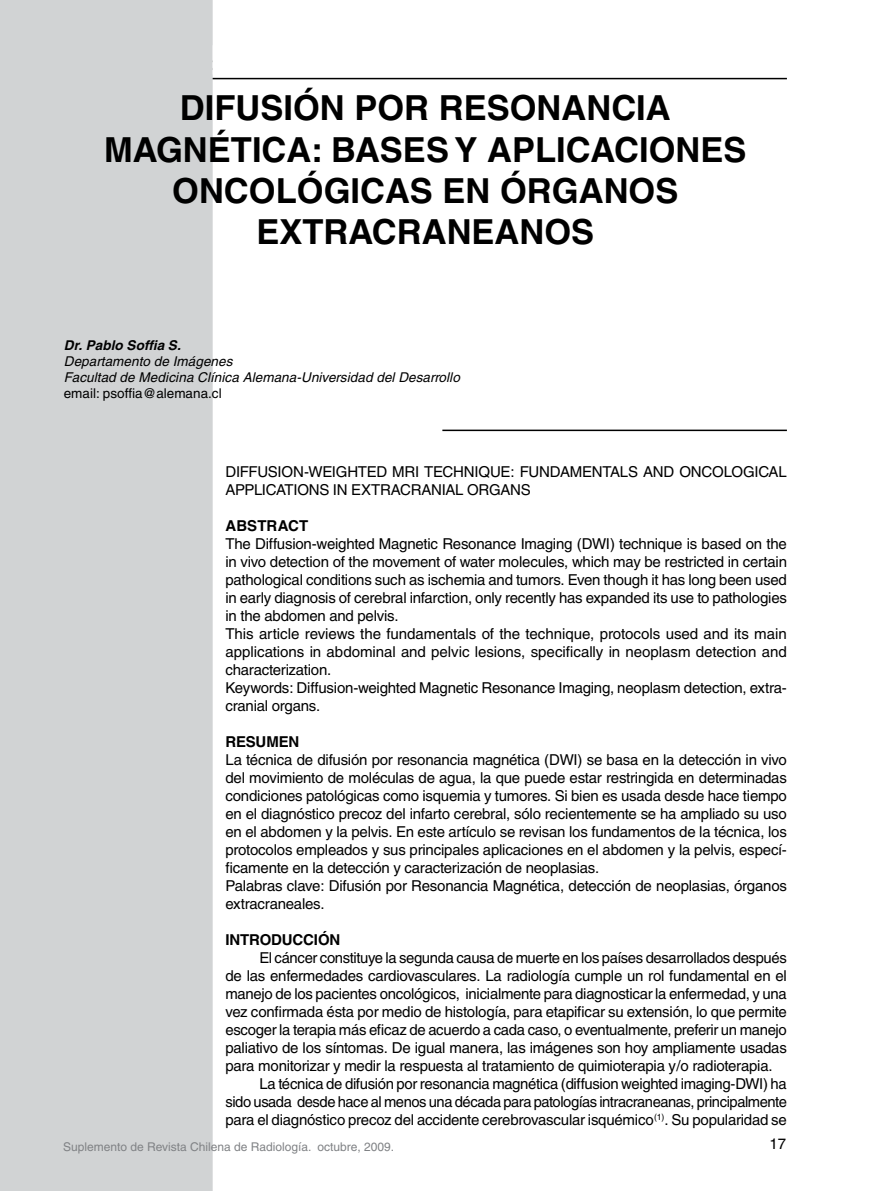
<style>
.page{position:relative;width:872px;height:1191px;background:#fff}
.page>*{position:absolute;margin:0;border:0;box-sizing:border-box;transform-origin:0 0}
.t1{font:700 34.5px "Helvetica";color:#000}
.t2{font:15px/18px "Helvetica";letter-spacing:-.015em;color:#000}
.t3{font:700 15px "Helvetica";letter-spacing:-.01em;color:#000}
.t4{font:italic 13.5px/16.2px "Helvetica";letter-spacing:.005em;color:#000}
.t5{font:13.5px "Helvetica";color:#000}
.t6{font:italic 700 13.5px "Helvetica";letter-spacing:.005em;color:#000}
.t7{font:12px "Helvetica";color:#808285}
</style>
<div class="page">
<hr style="left:65px;top:78px;width:722px;height:1px;background:#000">
<hr style="left:442px;top:429px;width:345px;height:2px;background:#000">
<div style="left:0;top:0;width:213px;height:1191px;background:#d1d3d4"></div>
<h1 class="t1" style="left:180px;top:87px;width:78px">DIFUSIÓN</h1>
<h1 class="t1" style="left:354px;top:87px;width:109px">POR RESONANCIA</h1>
<h1 class="t1" style="left:104px;top:128px;width:148px">MAGNÉTICA</h1>
<h1 class="t1" style="left:311px;top:128px;width:44px">: BASES</h1>
<h1 class="t1" style="left:454px;top:128px;width:124px">Y APLICACIONES</h1>
<h1 class="t1" style="left:172px;top:170px;width:27px">ONCO</h1>
<h1 class="t1" style="left:276px;top:170px;width:96px">LÓGICAS</h1>
<h1 class="t1" style="left:442px;top:170px;width:162px">EN ÓRGANOS</h1>
<h1 class="t1" style="left:256px;top:211px;width:72px">EXTRACRANEANOS</h1>
<p class="t6" style="left:64px;top:336px;width:119px">Dr. Pablo Soffia S.</p>
<p class="t4" style="left:64px;top:353px;width:397px">Departamento de Imágenes<br>Facultad de Medicina Clínica Alemana-Universidad del Desarrollo</p>
<p class="t5" style="left:64px;top:385px;width:159px">email: psoffia@alemana.cl</p>
<p class="t2" style="left:225px;top:462px;width:563px">DIFFUSION-WEIGHTED MRI TECHNIQUE: FUNDAMENTALS AND ONCOLOGICAL<br>APPLICATIONS IN EXTRACRANIAL ORGANS</p>
<p class="t3" style="left:225px;top:516px;width:85px">ABSTRACT</p>
<p class="t2" style="left:225px;top:534px;width:563px">The Diffusion-weighted Magnetic Resonance Imaging (DWI) technique is based on the in vivo detection of the movement of water molecules, which may be restricted in certain pathological conditions such as ischemia and tumors. Even though it has long been used in early diagnosis of cerebral infarction, only recently has expanded its use to pathologies in the abdomen and pelvis.<br>This article reviews the fundamentals of the technique, protocols used and its main applications in abdominal and pelvic lesions, specifically in neoplasm detection and characterization.<br>Keywords: Diffusion-weighted Magnetic Resonance Imaging, neoplasm detection, extra&shy;cranial organs.</p>
<p class="t3" style="left:225px;top:732px;width:75px">RESUMEN</p>
<p class="t2" style="left:225px;top:750px;width:563px">La técnica de difusión por resonancia magnética (DWI) se basa en la detección in vivo del movimiento de moléculas de agua, la que puede estar restringida en determinadas condiciones patológicas como isquemia y tumores. Si bien es usada desde hace tiempo en el diagnóstico precoz del infarto cerebral, sólo recientemente se ha ampliado su uso en el abdomen y la pelvis. En este artículo se revisan los fundamentos de la técnica, los protocolos empleados y sus principales aplicaciones en el abdomen y la pelvis, especí&shy;ficamente en la detección y caracterización de neoplasias.<br>Palabras clave: Difusión por Resonancia Magnética, detección de neoplasias, órganos extracraneales.</p>
<p class="t3" style="left:225px;top:930px;width:116px">INTRODUCCIÓN</p>
<p class="t2" style="left:259px;top:948px;width:529px">El cáncer constituye la segunda causa de muerte en los países desarrollados después</p>
<p class="t2" style="left:225px;top:966px;width:563px">de las enfermedades cardiovasculares. La radiología cumple un rol fundamental en el</p>
<p class="t2" style="left:225px;top:984px;width:563px">manejo de los pacientes oncológicos, inicialmente para diagnosticar la enfermedad, y una</p>
<p class="t2" style="left:225px;top:1002px;width:563px">vez confirmada ésta por medio de histología, para etapificar su extensión, lo que permite</p>
<p class="t2" style="left:225px;top:1020px;width:563px">escoger la terapia más eficaz de acuerdo a cada caso, o eventualmente, preferir un manejo</p>
<p class="t2" style="left:225px;top:1038px;width:563px">paliativo de los síntomas. De igual manera, las imágenes son hoy ampliamente usadas</p>
<p class="t2" style="left:225px;top:1056px;width:549px">para monitorizar y medir la respuesta al tratamiento de quimioterapia y/o radioterapia.</p>
<p class="t2" style="left:259px;top:1074px;width:529px">La técnica de difusión por resonancia magnética (diffusion weighted imaging-DWI) ha</p>
<p class="t2" style="left:225px;top:1092px;width:563px">sido usada desde hace al menos una década para patologías intracraneanas, principalmente</p>
<p class="t2" style="left:225px;top:1110px;width:563px">para el diagnóstico precoz del accidente cerebrovascular isquémico<sup>(1)</sup>. Su popularidad se</p>
<p class="t7" style="left:63px;top:1139px;width:332px">Suplemento de Revista Chilena de Radiología. octubre, 2009.</p>
<p class="t2" style="left:769px;top:1135px;width:18px">17</p>
</div>
